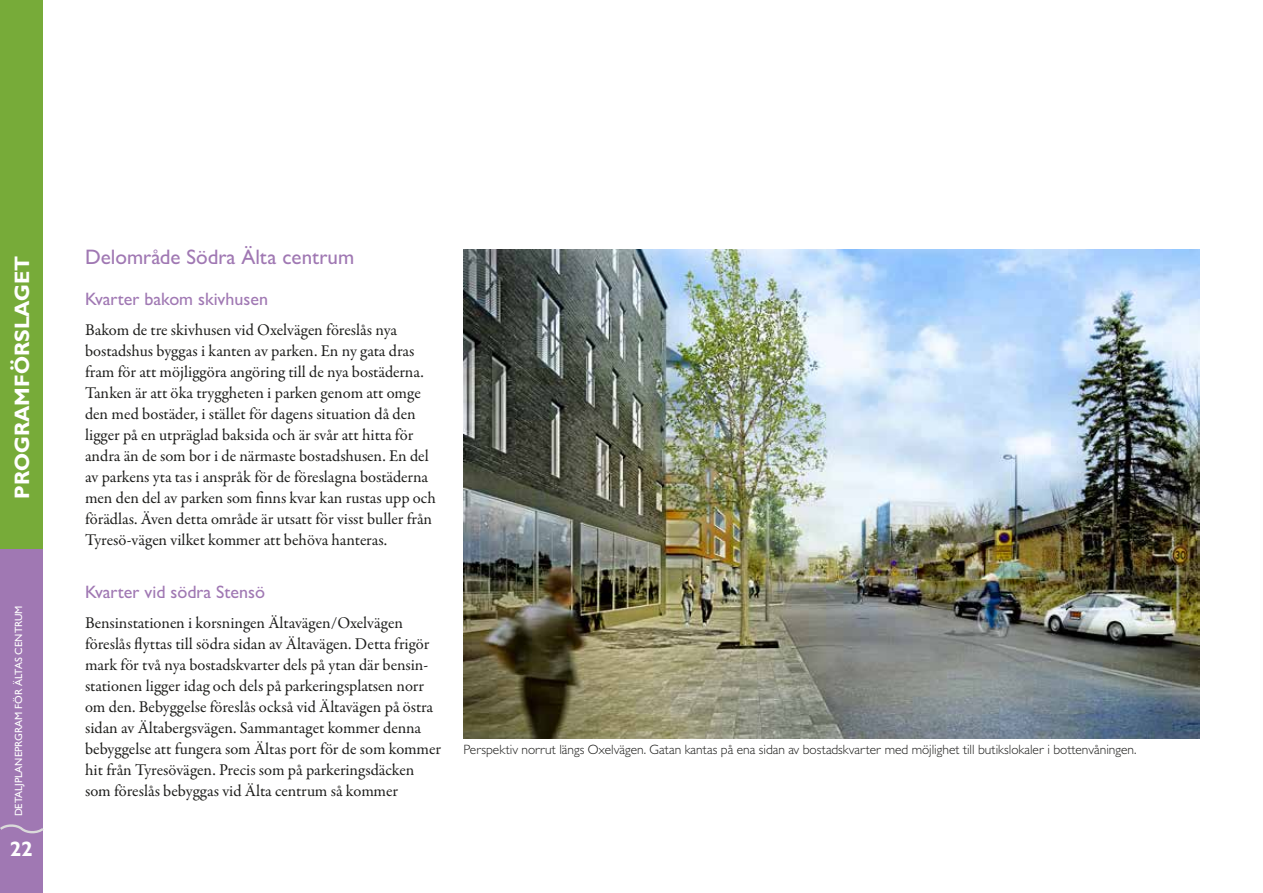
<style>
.page{position:relative;width:1263px;height:893px;background:#fff}
.page>*{position:absolute;margin:0;border:0;box-sizing:border-box;transform-origin:0 0}
.t1{font:500 21px "Gill Sans MT For Nacka";color:#a078b3}
.t2{font:700 21px "Gill Sans MT Std";color:#fff}
.t3{font:700 21px "Gill Sans MT For Nacka";color:#fff}
.t4{font:500 18px "Gill Sans MT For Nacka";color:#a078b3}
.t5{font:16.5px/21px "Garamond Premr Pro";letter-spacing:-.005em;color:#1d1d1b}
.t6{font:300 13.5px "Gill Sans MT For Nacka";color:#1d1d1b}
.t7{font:500 10.5px "Gill Sans MT Std";color:#fff}
</style>
<div class="page">
<div style="left:0;top:2px;width:43px;height:891px;background:#a078b3"></div>
<div style="left:0;top:0;width:43px;height:549px;background:#77ab39"></div>
<svg style="left:0;top:824px;width:44px;height:10px"></svg>
<img style="left:463px;top:249px;width:737px;height:490px">
<p class="t2" style="left:9px;top:499px;width:244px;rotate:-90deg">PROGRAMFÖRSLAGET</p>
<p class="t7" style="left:12px;top:816px;width:213px;rotate:-90deg">DETALJPLANEPRGRAM FÖR ÄLTAS CENTRUM</p>
<p class="t3" style="left:10px;top:835px;width:25px">22</p>
<p class="t1" style="left:85px;top:245px;width:271px">Delområde Södra Älta centrum</p>
<p class="t4" style="left:85px;top:289px;width:185px">Kvarter bakom skivhusen</p>
<p class="t5" style="left:85px;top:320px;width:352px">Bakom de tre skivhusen vid Oxelvägen föreslås nya bostadshus byggas i kanten av parken. En ny gata dras fram för att möjliggöra angöring till de nya bostäderna.<br>Tanken är att öka tryggheten i parken genom att omge den med bostäder, i stället för dagens situation då den ligger på en utpräglad baksida och är svår att hitta för andra än de som bor i de närmaste bostadshusen. En del av parkens yta tas i anspråk för de föreslagna bostäderna men den del av parken som finns kvar kan rustas upp och förädlas. Även detta område är utsatt för visst buller från Tyresö-vägen vilket kommer att behöva hanteras.</p>
<p class="t4" style="left:85px;top:582px;width:181px">Kvarter vid södra Stensö</p>
<p class="t5" style="left:85px;top:613px;width:357px">Bensinstationen i korsningen Ältavägen/Oxelvägen föreslås flyttas till södra sidan av Ältavägen. Detta frigör mark för två nya bostadskvarter dels på ytan där bensin&shy;stationen ligger idag och dels på parkeringsplatsen norr om den. Bebyggelse föreslås också vid Ältavägen på östra sidan av Ältabergsvägen. Sammantaget kommer denna bebyggelse att fungera som Ältas port för de som kommer hit från Tyresövägen. Precis som på parkeringsdäcken som föreslås bebyggas vid Älta centrum så kommer</p>
<p class="t6" style="left:463px;top:741px;width:674px">Perspektiv norrut längs Oxelvägen. Gatan kantas på ena sidan av bostadskvarter med möjlighet till butikslokaler i bottenvåningen.</p>
</div>
